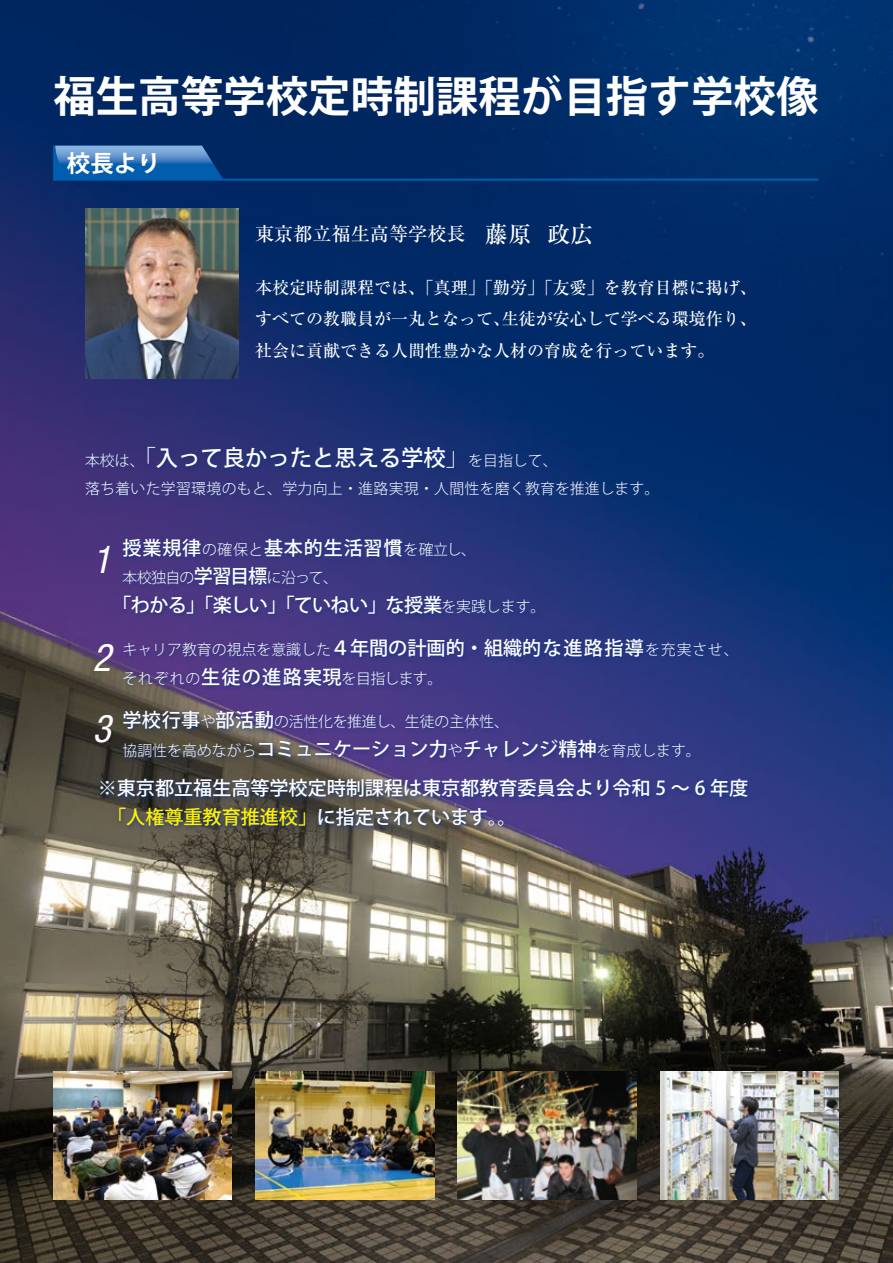
<style>
.page{position:relative;width:893px;height:1263px;background:#fff}
.page>*{position:absolute;margin:0;border:0;box-sizing:border-box;transform-origin:0 0}
.t1{font:700 42.45px "Koz Go Pro";color:#fff}
.t2{font:italic condensed 38.25px/71.2px "Helvetica Neue LT Std";color:#fff}
.t3{font:700 23.4px "Koz Go Pro";color:#fff}
.t4{font:500 22.35px "Koz Go Pro";color:#fff}
.t5{font:500 19.2px/28.7px "Koz Go Pro";letter-spacing:-.005em;color:#fff}
.t6{font:500 19.2px "Koz Go Pro";letter-spacing:-.035em;color:#fff}
.t7{font:500 19.2px "Koz Go Pro";letter-spacing:.04em;color:#fff}
.t8{font:500 19.2px "Ryumin Pro";color:#fff}
.t9{font:500 16.95px/32px "Ryumin Pro";color:#fff;text-align:justify}
.t10{font:300 14.85px/28.7px "Koz Go Pro";color:#fff}
.t11{font:300 14.85px "Koz Go Pro";letter-spacing:.02em;color:#fff}
.t12{font:300 14.85px "Koz Go Pro";letter-spacing:-.055em;color:#fff}
.s1{font-size:23.4px}
.s2{font-weight:300;font-size:14.85px}
.s3{font-weight:300}
.s4{font-weight:500;font-size:19.2px}
.s5{color:#fff100}
</style>
<div class="page">
<img style="left:0;top:0;width:893px;height:1263px">
<img style="left:53px;top:1071px;width:179px;height:128px">
<img style="left:660px;top:1071px;width:179px;height:128px">
<img style="left:255px;top:1071px;width:179px;height:128px">
<img style="left:458px;top:1071px;width:178px;height:128px">
<hr style="left:53px;top:179px;width:766px;height:2px;background:#005ead">
<svg style="left:53px;top:146px;width:170px;height:33px;background:#2e75b8"></svg>
<img style="left:85px;top:208px;width:153px;height:170px">
<div style="left:83px;top:444px;width:670px;height:388px;background:#0c3388;opacity:.75"></div>
<h1 class="t1" style="left:53px;top:69px;width:767px">福生高等学校定時制課程が目指す学校像</h1>
<h3 class="t3" style="left:67px;top:148px;width:95px">校長より</h3>
<p class="t8" style="left:255px;top:219px;width:340px">東京都立福生高等学校長　<span class="s1">藤原 政広</span></p>
<p class="t9" style="left:255px;top:270px;width:503px">本校定時制課程では、「真理」「勤労」「友愛」を教育目標に掲げ、すべての教職員が一丸となって、生徒が安心して学べる環境作り、社会に貢献できる人間性豊かな人材の育成を行っています。</p>
<h3 class="t4" style="left:85px;top:444px;width:474px"><span class="s2">本校は、</span><span class="s3">「</span>入って良かったと思える学校<span class="s3">」</span><span class="s2">を目指して、</span></h3>
<p class="t11" style="left:85px;top:478px;width:576px">落ち着いた学習環境のもと、学力向上・進路実現・人間性を磨く教育を推進します。</p>
<p class="t7" style="left:123px;top:535px;width:355px">授業規律<span class="s2">の確保と</span>基本的生活習慣<span class="s2">を確立し、</span></p>
<p class="t12" style="left:122px;top:568px;width:217px">本校独自の<span class="s4">学習目標</span>に沿って、</p>
<p class="t6" style="left:112px;top:593px;width:435px">「わかる」「楽しい」「ていねい」な授業<span class="s2">を実践します。</span></p>
<p class="t10" style="left:122px;top:636px;width:618px">キャリア教育の視点を意識した<span class="s4">４年間の計画的・組織的な進路指導</span>を充実させ、それぞれの<span class="s4">生徒の進路実現</span>を目指します。</p>
<p class="t10" style="left:122px;top:707px;width:580px"><span class="s4">学校行事</span>や<span class="s4">部活動</span>の活性化を推進し、生徒の主体性、<br>協調性を高めながら<span class="s4">コミュニケーション力</span>や<span class="s4">チャレンジ精神</span>を育成します。</p>
<p class="t5" style="left:107px;top:775px;width:643px;text-indent:-9px">※東京都立福生高等学校定時制課程は東京都教育委員会より令和 5 ～ 6 年度<span class="s5">「人権尊重教育推進校」</span>に指定されています。。</p>
<h2 class="t2" style="left:92px;top:525px;width:20px">1</h2>
<h2 class="t2" style="left:92px;top:623px;width:20px">2<br>3</h2>
</div>
